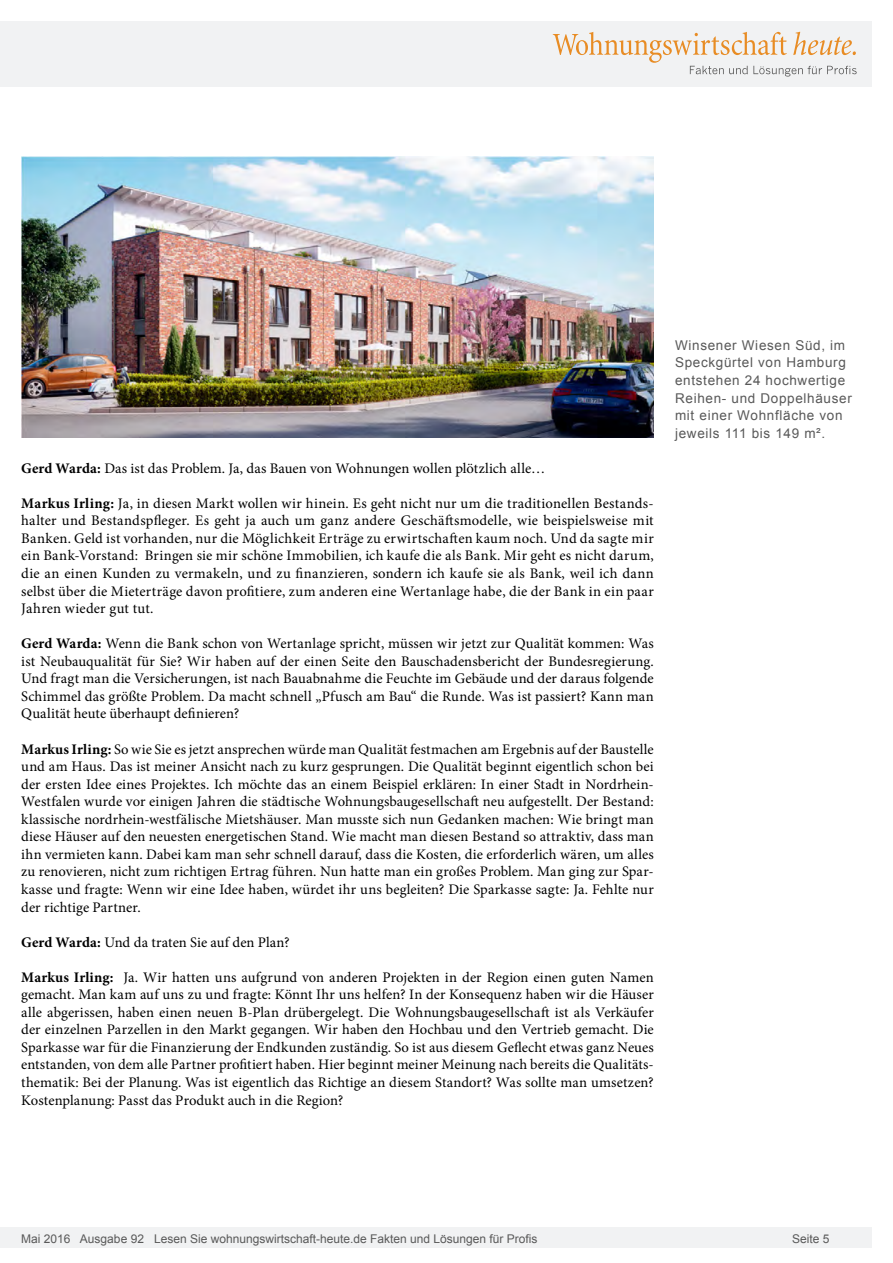
<style>
.page{position:relative;width:893px;height:1263px;background:#fff}
.page>*{position:absolute;margin:0;border:0;box-sizing:border-box;transform-origin:0 0}
.Fließtext_erste_Zeil{font:14.7px/17.5px "Minion Pro";letter-spacing:.005em;color:#000;text-align:justify}
.Bildunterschrift{font:13.5px/17.5px "Arial";letter-spacing:.05em;color:#595959}
.t1{font:12px "Arial";color:#595959}
.s1{font-weight:700}
</style>
<div class="page">
<div style="left:0;top:1227px;width:872px;height:20px;background:#f1f2f3"></div>
<div style="left:0;top:21px;width:872px;height:66px;background:#f1f2f3"></div>
<svg style="left:553px;top:32px;width:304px;height:45px"></svg>
<img style="left:21px;top:157px;width:633px;height:281px">
<p class="Fließtext_erste_Zeil" style="left:21px;top:459px;width:525px"><span class="s1">Gerd Warda:</span> Das ist das Problem. Ja, das Bauen von Wohnungen wollen plötzlich alle…</p>
<p class="Fließtext_erste_Zeil" style="left:21px;top:494px;width:634px"><span class="s1">Markus Irling:</span> Ja, in diesen Markt wollen wir hinein. Es geht nicht nur um die traditionellen Bestands&shy;halter und Bestandspfleger. Es geht ja auch um ganz andere Geschäftsmodelle, wie beispielsweise mit Banken. Geld ist vorhanden, nur die Möglichkeit Erträge zu erwirtschaften kaum noch. Und da sagte mir ein Bank-Vorstand: Bringen sie mir schöne Immobilien, ich kaufe die als Bank. Mir geht es nicht darum, die an einen Kunden zu vermakeln, und zu finanzieren, sondern ich kaufe sie als Bank, weil ich dann selbst über die Mieterträge davon profitiere, zum anderen eine Wertanlage habe, die der Bank in ein paar Jahren wieder gut tut.</p>
<p class="Fließtext_erste_Zeil" style="left:21px;top:635px;width:634px"><span class="s1">Gerd Warda:</span> Wenn die Bank schon von Wertanlage spricht, müssen wir jetzt zur Qualität kommen: Was ist Neubauqualität für Sie? Wir haben auf der einen Seite den Bauschadensbericht der Bundesregierung.<br>Und fragt man die Versicherungen, ist nach Bauabnahme die Feuchte im Gebäude und der daraus folgende Schimmel das größte Problem. Da macht schnell „Pfusch am Bau“ die Runde. Was ist passiert? Kann man Qualität heute überhaupt definieren?</p>
<p class="Fließtext_erste_Zeil" style="left:21px;top:740px;width:634px"><span class="s1">Markus Irling:</span> So wie Sie es jetzt ansprechen würde man Qualität festmachen am Ergebnis auf der Baustelle und am Haus. Das ist meiner Ansicht nach zu kurz gesprungen. Die Qualität beginnt eigentlich schon bei der ersten Idee eines Projektes. Ich möchte das an einem Beispiel erklären: In einer Stadt in Nordrhein-Westfalen wurde vor einigen Jahren die städtische Wohnungsbaugesellschaft neu aufgestellt. Der Bestand: klassische nordrhein-westfälische Mietshäuser. Man musste sich nun Gedanken machen: Wie bringt man diese Häuser auf den neuesten energetischen Stand. Wie macht man diesen Bestand so attraktiv, dass man ihn vermieten kann. Dabei kam man sehr schnell darauf, dass die Kosten, die erforderlich wären, um alles zu renovieren, nicht zum richtigen Ertrag führen. Nun hatte man ein großes Problem. Man ging zur Spar&shy;kasse und fragte: Wenn wir eine Idee haben, würdet ihr uns begleiten? Die Sparkasse sagte: Ja. Fehlte nur der richtige Partner.</p>
<p class="Fließtext_erste_Zeil" style="left:21px;top:933px;width:270px"><span class="s1">Gerd Warda:</span> Und da traten Sie auf den Plan?</p>
<p class="Fließtext_erste_Zeil" style="left:21px;top:968px;width:634px"><span class="s1">Markus Irling:</span> Ja. Wir hatten uns aufgrund von anderen Projekten in der Region einen guten Namen gemacht. Man kam auf uns zu und fragte: Könnt Ihr uns helfen? In der Konsequenz haben wir die Häuser alle abgerissen, haben einen neuen B-Plan drübergelegt. Die Wohnungsbaugesellschaft ist als Verkäufer der einzelnen Parzellen in den Markt gegangen. Wir haben den Hochbau und den Vertrieb gemacht. Die Sparkasse war für die Finanzierung der Endkunden zuständig. So ist aus diesem Geflecht etwas ganz Neues entstanden, von dem alle Partner profitiert haben. Hier beginnt meiner Meinung nach bereits die Qualitäts&shy;thematik: Bei der Planung. Was ist eigentlich das Richtige an diesem Standort? Was sollte man umsetzen?<br>Kostenplanung: Passt das Produkt auch in die Region?</p>
<p class="Bildunterschrift" style="left:675px;top:336px;width:178px">Winsener Wiesen Süd, im<br>Speckgürtel von Hamburg entstehen 24 hochwertige<br>Reihen- und Doppelhäuser mit einer Wohnfläche von jeweils 111 bis 149 m².</p>
<p class="t1" style="left:21px;top:1230px;width:518px">Mai 2016 Ausgabe 92 Lesen Sie wohnungswirtschaft-heute.de Fakten und Lösungen für Profis</p>
<p class="t1" style="left:792px;top:1231px;width:39px">Seite 5</p>
</div>
